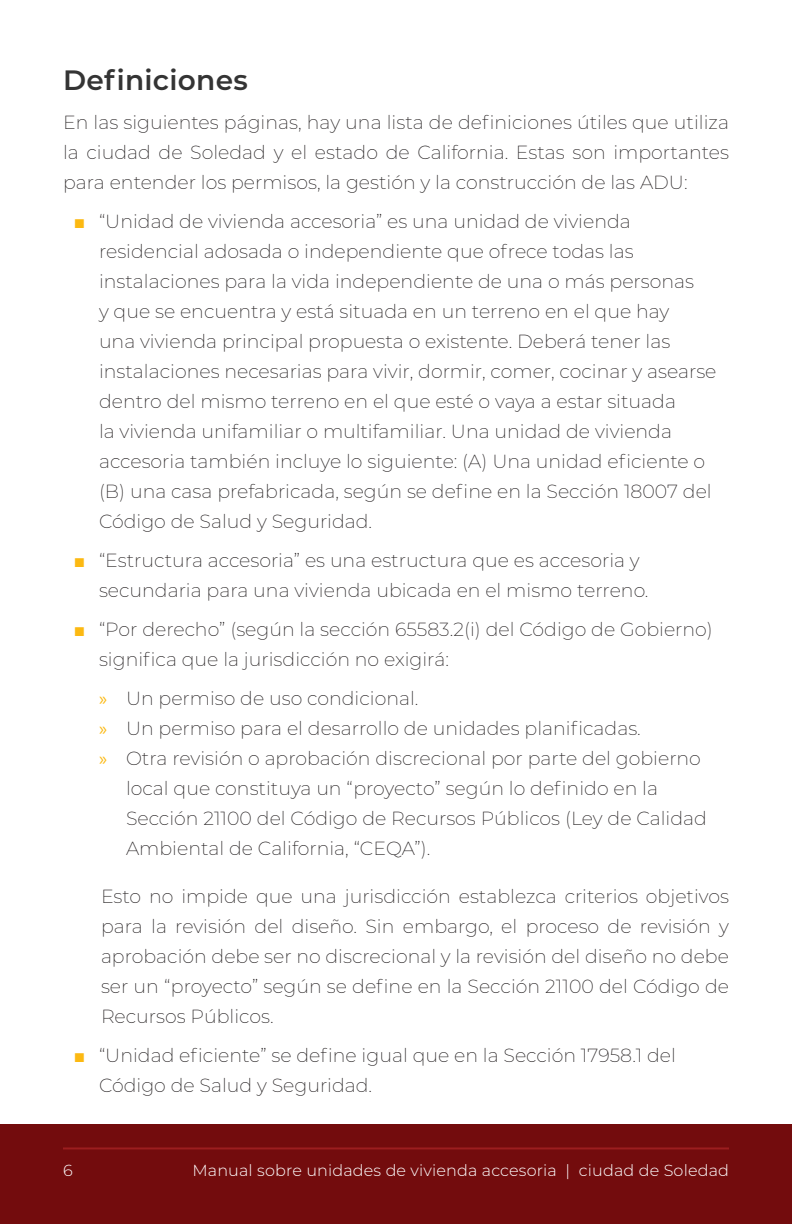
<style>
.page{position:relative;width:792px;height:1224px;background:#fff}
.page>*{position:absolute;margin:0;border:0;box-sizing:border-box;transform-origin:0 0}
.Heading_2{font:600 28px "Montserrat";letter-spacing:.01em;color:#343434}
.t1{font:200 19px/30px "Montserrat";color:#231f20}
.t2{font:300 16px "Montserrat";letter-spacing:.01em;color:#fff}
.s1{font-family:"Arial Narrow";font-weight:400;color:#fcb912}
.s2{font-family:"Myriad Pro";font-weight:400;color:#fcb912}
</style>
<div class="page">
<div style="left:0;top:1125px;width:792px;height:99px;background:#730c0d"></div>
<hr style="left:63px;top:1147px;width:666px;height:2px;background:#9c1e1f">
<p class="Heading_2" style="left:63px;top:60px;width:186px">Definiciones</p>
<p class="t1" style="left:63px;top:107px;width:668px;text-align:justify">En las siguientes páginas, hay una lista de definiciones útiles que utiliza la ciudad de Soledad y el estado de California. Estas son importantes para entender los permisos, la gestión y la construcción de las ADU:</p>
<p class="t1" style="left:99px;top:206px;width:619px;text-indent:-24px"><span class="s1">■</span> “Unidad de vivienda accesoria” es una unidad de vivienda residencial adosada o independiente que ofrece todas las instalaciones para la vida independiente de una o más personas<br>y que se encuentra y está situada en un terreno en el que hay<br>una vivienda principal propuesta o existente. Deberá tener las instalaciones necesarias para vivir, dormir, comer, cocinar y asearse dentro del mismo terreno en el que esté o vaya a estar situada<br>la vivienda unifamiliar o multifamiliar. Una unidad de vivienda accesoria también incluye lo siguiente: (A) Una unidad eficiente o (B) una casa prefabricada, según se define en la Sección 18007 del Código de Salud y Seguridad.</p>
<p class="t1" style="left:99px;top:545px;width:551px;text-indent:-24px"><span class="s1">■</span> “Estructura accesoria” es una estructura que es accesoria y secundaria para una vivienda ubicada en el mismo terreno.</p>
<p class="t1" style="left:99px;top:614px;width:615px;text-indent:-24px"><span class="s1">■</span> “Por derecho” (según la sección 65583.2(i) del Código de Gobierno) significa que la jurisdicción no exigirá:</p>
<p class="t1" style="left:99px;top:683px;width:321px"><span class="s2">»</span> Un permiso de uso condicional.</p>
<p class="t1" style="left:99px;top:713px;width:543px"><span class="s2">»</span> Un permiso para el desarrollo de unidades planificadas.</p>
<p class="t1" style="left:126px;top:743px;width:583px;text-indent:-27px"><span class="s2">»</span> Otra revisión o aprobación discrecional por parte del gobierno local que constituya un “proyecto” según lo definido en la Sección 21100 del Código de Recursos Públicos (Ley de Calidad Ambiental de California, “CEQA”).</p>
<p class="t1" style="left:101px;top:881px;width:630px;text-align:justify">Esto no impide que una jurisdicción establezca criterios objetivos para la revisión del diseño. Sin embargo, el proceso de revisión y aprobación debe ser no discrecional y la revisión del diseño no debe ser un “proyecto” según se define en la Sección 21100 del Código de Recursos Públicos.</p>
<p class="t1" style="left:99px;top:1040px;width:579px;text-indent:-24px"><span class="s1">■</span> “Unidad eficiente” se define igual que en la Sección 17958.1 del<br>Código de Salud y Seguridad.</p>
<p class="t2" style="left:63px;top:1160px;width:11px">6</p>
<p class="t2" style="left:192px;top:1160px;width:538px">Manual sobre unidades de vivienda accesoria | ciudad de Soledad</p>
</div>
